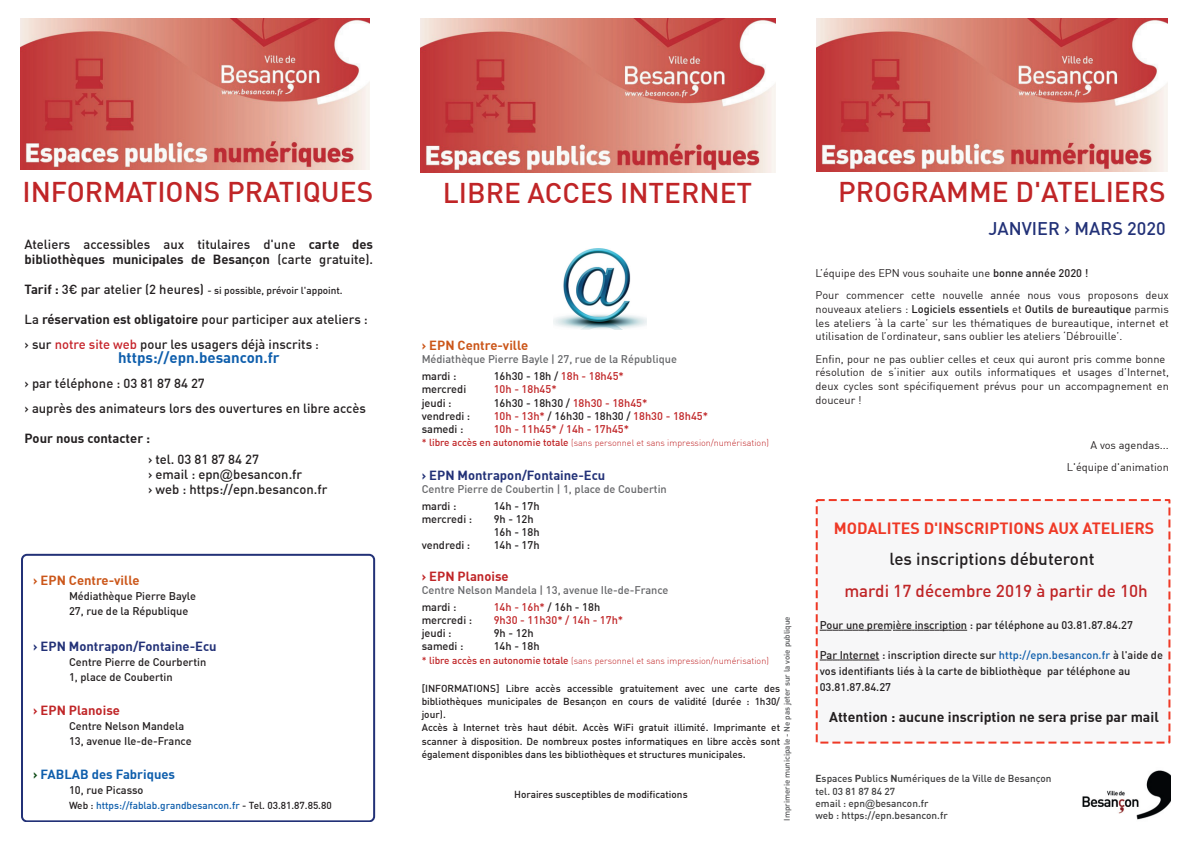
<style>
.page{position:relative;width:1191px;height:842px;background:#fff}
.page>*{position:absolute;margin:0;border:0;box-sizing:border-box;transform-origin:0 0}
.t1{font:500 28px "DIN";color:#c02527}
.t2{font:500 18px "DIN";color:#223177}
.t3{font:500 17px "DIN";color:#c02527}
.t4{font:500 17px "DIN";color:#231f20}
.t5{font:700 16px "DIN";color:#ef3926}
.t6{font:700 15px "DIN";color:#0e5eac}
.t7{font:700 14px "DIN";color:#231f20}
.t8{font:500 13px/15px "DIN";color:#231f20}
.t9{font:700 13px "DIN";color:#223177}
.t10{font:700 13px "DIN";color:#cb5619}
.t11{font:700 13px "DIN";color:#c02527}
.t12{font:700 13px "DIN";color:#0e5eac}
.t13{font:700 13px "DIN";letter-spacing:-.005em;color:#231f20}
.t14{font:500 11px/15px "DIN";color:#231f20}
.t15{font:11px/13.8px "DIN";color:#231f20}
.t16{font:500 11px "DIN";letter-spacing:-.005em;color:#66676a}
.t17{font:500 11px "DIN";letter-spacing:.005em;color:#c02527}
.t18{font:500 10px/13.2px "DIN";color:#231f20}
.t19{font:500 10px/12.2px "DIN";color:#3e3e3f}
.t20{font:500 10px "DIN";color:#0e5eac}
.t21{font:300 9px "DIN";letter-spacing:-.005em;color:#c02527}
.t22{font:500 8px "DIN";color:#57585a}
.s1{font-weight:700}
.s2{font-weight:700;font-size:13px}
.s3{font-size:13px}
.s4{color:#c6232a}
.s5{font-size:12px}
.s6{font-family:"Arial";font-weight:400}
.s7{color:#0e4b16}
.s8{color:#231f20}
.s9{color:#c02527}
.s10{font-weight:500;font-size:10px}
.s11{font-size:11px}
.s12{font-weight:500}
.s13{color:#0e5eac}
</style>
<div class="page">
<img style="left:1082px;top:770px;width:88px;height:50px">
<img style="left:816px;top:18px;width:351px;height:153px">
<img style="left:421px;top:18px;width:354px;height:154px">
<img style="left:21px;top:18px;width:348px;height:152px">
<img style="left:553px;top:248px;width:94px;height:81px">
<div style="left:21px;top:554px;width:354px;height:268px;border:2px solid #223177;border-radius:5px"></div>
<div style="left:816px;top:500px;width:353px;height:242px;background:#f7f7f8"></div>
<svg style="left:819px;top:630px;width:148px;height:1px"></svg>
<svg style="left:819px;top:659px;width:60px;height:1px"></svg>
<div style="left:815px;top:499px;width:355px;height:245px;border:2px dashed #ef3926"></div>
<h1 class="t1" style="left:22px;top:174px;width:352px">INFORMATIONS PRATIQUES</h1>
<p class="t8" style="left:25px;top:236px;width:350px">Ateliers accessibles aux titulaires d'une <span class="s1">carte des bibliothèques municipales de Besançon</span> (carte gratuite).</p>
<p class="t18" style="left:25px;top:283px;width:320px"><span class="s2">Tarif :</span> <span class="s3">3€ par atelier (2 heures)</span> - si possible, prévoir l'appoint.</p>
<p class="t8" style="left:25px;top:306px;width:345px;line-height:25px">La <span class="s1">réservation est obligatoire</span> pour participer aux ateliers : &gt; sur <span class="s4">notre site web</span> pour les usagers déjà inscrits <span class="s5">:</span></p>
<h3 class="t6" style="left:118px;top:348px;width:163px">https://epn.besancon.fr</h3>
<p class="t8" style="left:25px;top:371px;width:343px;line-height:25px">&gt; par téléphone : 03 81 87 84 27<br>&gt; auprès des animateurs lors des ouvertures en libre accès</p>
<p class="t13" style="left:25px;top:430px;width:127px">Pour nous contacter :</p>
<p class="t8" style="left:148px;top:452px;width:181px">&gt; tel. 03 81 87 84 27<br>&gt; email : epn<span class="s6">@</span>besancon.fr<br>&gt; web : https://epn.besancon.fr</p>
<p class="t10" style="left:33px;top:572px;width:108px">&gt; EPN Centre-ville</p>
<p class="t14" style="left:69px;top:588px;width:128px">Médiathèque Pierre Bayle<br>27, rue de la République</p>
<p class="t9" style="left:33px;top:638px;width:185px">&gt; EPN Montrapon/Fontaine-Ecu</p>
<p class="t14" style="left:69px;top:654px;width:139px">Centre Pierre de Courbertin<br>1, place de Coubertin</p>
<p class="t11" style="left:33px;top:702px;width:88px">&gt; EPN Planoise</p>
<p class="t14" style="left:69px;top:718px;width:124px">Centre Nelson Mandela<br>13, avenue Ile-de-France</p>
<p class="t12" style="left:33px;top:766px;width:144px"><span class="s7">&gt;</span> FABLAB des Fabriques</p>
<p class="t14" style="left:69px;top:782px;width:76px">10, rue Picasso</p>
<p class="t20" style="left:69px;top:799px;width:264px"><span class="s8">Web :</span> https://fablab.grandbesancon.fr <span class="s8">- Tel. 03.81.87.85.80</span></p>
<h1 class="t1" style="left:443px;top:175px;width:311px">LIBRE ACCES INTERNET</h1>
<p class="t10" style="left:422px;top:337px;width:108px">&gt; EPN Centre-ville</p>
<p class="t16" style="left:422px;top:352px;width:257px">Médiathèque Pierre Bayle | 27, rue de la République</p>
<p class="t14" style="left:422px;top:368px;width:36px">mardi :</p>
<p class="t14" style="left:494px;top:368px;width:132px">16h30 - 18h / <span class="s9">18h - 18h45*</span></p>
<p class="t14" style="left:422px;top:382px;width:46px">mercredi</p>
<p class="t17" style="left:494px;top:382px;width:65px">10h - 18h45*</p>
<p class="t14" style="left:422px;top:395px;width:31px">jeudi :</p>
<p class="t14" style="left:494px;top:395px;width:155px">16h30 - 18h30 / <span class="s9">18h30 - 18h45*</span></p>
<p class="t14" style="left:422px;top:408px;width:50px">vendredi :</p>
<p class="t17" style="left:494px;top:409px;width:216px">10h - 13h* <span class="s8">/ 16h30 - 18h30 /</span> 18h30 - 18h45*</p>
<p class="t14" style="left:422px;top:421px;width:43px">samedi :</p>
<p class="t17" style="left:494px;top:422px;width:137px">10h - 11h45* / 14h - 17h45*</p>
<p class="t21" style="left:422px;top:437px;width:349px"><span class="s10">* libre accès en autonomie totale</span> (sans personnel et sans impression/numérisation)</p>
<p class="t9" style="left:422px;top:467px;width:185px">&gt; EPN Montrapon/Fontaine-Ecu</p>
<p class="t16" style="left:422px;top:482px;width:247px">Centre Pierre de Coubertin | 1, place de Coubertin</p>
<p class="t14" style="left:422px;top:498px;width:36px">mardi :</p>
<p class="t14" style="left:494px;top:498px;width:47px">14h - 17h</p>
<p class="t14" style="left:422px;top:511px;width:52px">mercredi :</p>
<p class="t14" style="left:494px;top:512px;width:47px;line-height:13.2px">9h - 12h<br>16h - 18h</p>
<p class="t14" style="left:422px;top:538px;width:50px">vendredi :</p>
<p class="t14" style="left:494px;top:538px;width:47px">14h - 17h</p>
<p class="t11" style="left:422px;top:567px;width:88px">&gt; EPN Planoise</p>
<p class="t16" style="left:422px;top:583px;width:248px">Centre Nelson Mandela | 13, avenue Ile-de-France</p>
<p class="t14" style="left:422px;top:599px;width:36px">mardi :</p>
<p class="t17" style="left:494px;top:600px;width:108px">14h - 16h* <span class="s8">/ 16h - 18h</span></p>
<p class="t14" style="left:422px;top:612px;width:52px">mercredi :</p>
<p class="t17" style="left:494px;top:613px;width:131px">9h30 - 11h30* / 14h - 17h*</p>
<p class="t14" style="left:422px;top:625px;width:31px">jeudi :</p>
<p class="t14" style="left:494px;top:625px;width:42px">9h - 12h</p>
<p class="t14" style="left:422px;top:638px;width:43px">samedi :</p>
<p class="t14" style="left:494px;top:638px;width:47px">14h - 18h</p>
<p class="t21" style="left:422px;top:655px;width:349px"><span class="s10">* libre accès en autonomie totale</span> (sans personnel et sans impression/numérisation)</p>
<p class="t18" style="left:422px;top:681px;width:360px">[INFORMATIONS] Libre accès accessible gratuitement avec une carte des bibliothèques municipales de Besançon en cours de validité (durée : 1h30/ jour).<br>Accès à Internet très haut débit. Accès WiFi gratuit illimité. Imprimante et scanner à disposition. De nombreux postes informatiques en libre accès sont également disponibles dans les bibliothèques et structures municipales<span class="s11">.</span></p>
<p class="t18" style="left:514px;top:787px;width:175px">Horaires susceptibles de modifications</p>
<p class="t22" style="left:782px;top:821px;width:206px;rotate:-90deg">Imprimerie municipale - Ne pas jeter sur la voie publique</p>
<h1 class="t1" style="left:838px;top:174px;width:329px">PROGRAMME D'ATELIERS</h1>
<h2 class="t2" style="left:988px;top:217px;width:179px">JANVIER &gt; MARS 2020</h2>
<p class="t15" style="left:815px;top:261px;width:355px;line-height:22.3px">L’équipe des EPN vous souhaite une <span class="s12">bonne année 2020 !<br></span>Pour commencer cette nouvelle année nous vous proposons deux</p>
<p class="t15" style="left:815px;top:302px;width:355px;text-align:justify">nouveaux ateliers : <span class="s12">Logiciels essentiels</span> et <span class="s12">Outils de bureautique</span> parmis les ateliers ‘à la carte’ sur les thématiques de bureautique, internet et utilisation de l’ordinateur, sans oublier les ateliers ‘Débrouille’.</p>
<p class="t15" style="left:815px;top:352px;width:355px">Enfin, pour ne pas oublier celles et ceux qui auront pris comme bonne résolution de s‘initier aux outils informatiques et usages d’Internet, deux cycles sont spécifiquement prévus pour un accompagnement en douceur !</p>
<p class="t15" style="left:1067px;top:433px;width:103px;line-height:22.3px;text-align:right">A vos agendas...<br>L'équipe d'animation</p>
<h3 class="t5" style="left:833px;top:517px;width:322px">MODALITES D'INSCRIPTIONS AUX ATELIERS</h3>
<h3 class="t4" style="left:889px;top:548px;width:206px">les inscriptions débuteront</h3>
<h3 class="t3" style="left:844px;top:580px;width:305px">mardi 17 décembre 2019 à partir de 10h</h3>
<p class="t14" style="left:819px;top:617px;width:315px">Pour une première inscription : par téléphone au 03.81.87.84.27</p>
<p class="t14" style="left:819px;top:646px;width:345px;line-height:16px">Par Internet : inscription directe sur <span class="s13">http://epn.besancon.fr</span> à l'aide de vos identifiants liés à la carte de bibliothèque par téléphone au<br>03.81.87.84.27</p>
<p class="t7" style="left:829px;top:707px;width:331px">Attention : aucune inscription ne sera prise par mail</p>
<p class="t19" style="left:815px;top:772px;width:237px"><span class="s1">E</span>spaces <span class="s1">P</span>ublics <span class="s1">N</span>umériques de la Ville de Besançon tel. 03 81 87 84 27<br>email : epn<span class="s6">@</span>besancon.fr</p>
<p class="t19" style="left:815px;top:809px;width:134px">web : https://epn.besancon.fr</p>
</div>
